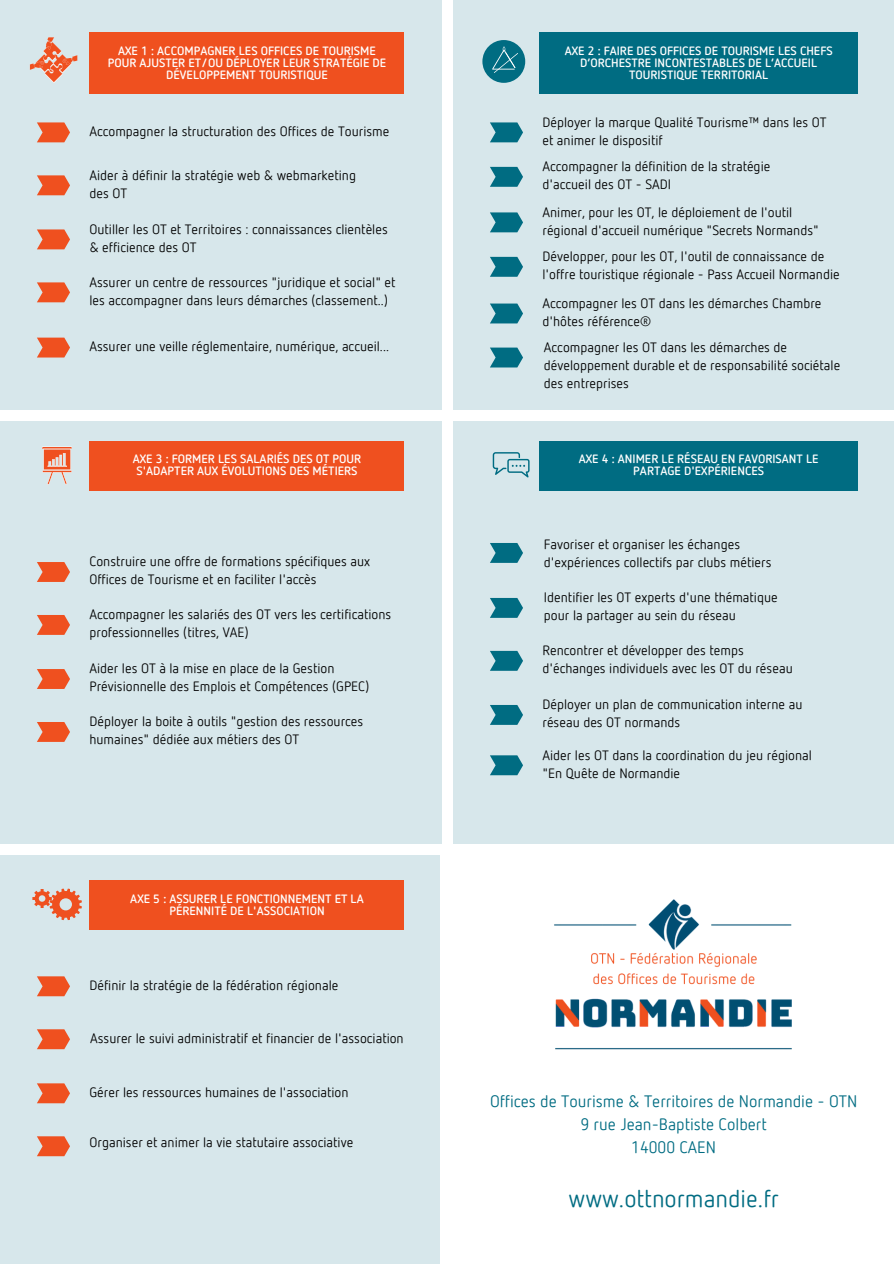
<style>
.page{position:relative;width:894px;height:1264px;background:#fff}
.page>*{position:absolute;margin:0;border:0;box-sizing:border-box;transform-origin:0 0}
.t1{font:24px "Netto Offc Pro";color:#006c82}
.t2{font:16.5px/22.5px "Netto Offc Pro";color:#006c82;text-align:center}
.t3{font:13.5px/18px "Netto Offc Pro";color:#000}
.t4{font:700 12px/12px "Netto Offc Pro";color:#fff;text-align:center}
</style>
<div class="page">
<div style="left:0;top:0;width:441px;height:410px;background:#d7e7eb"></div>
<div style="left:453px;top:0;width:440px;height:410px;background:#d7e7eb"></div>
<div style="left:0;top:421px;width:441px;height:422px;background:#d7e7eb"></div>
<div style="left:453px;top:421px;width:440px;height:422px;background:#d7e7eb"></div>
<div style="left:0;top:855px;width:893px;height:408px;background:#d7e7eb"></div>
<div style="left:539px;top:32px;width:319px;height:62px;background:#006c82"></div>
<div style="left:89px;top:32px;width:315px;height:62px;background:#ef501f"></div>
<div style="left:89px;top:440px;width:315px;height:50px;background:#ef501f"></div>
<div style="left:539px;top:440px;width:319px;height:50px;background:#006c82"></div>
<svg style="left:30px;top:37px;width:47px;height:46px"></svg>
<div style="left:482px;top:40px;width:43px;height:43px;background:#006c82;border-radius:50%"></div>
<svg style="left:492px;top:47px;width:26px;height:26px"></svg>
<svg style="left:42px;top:446px;width:30px;height:38px"></svg>
<svg style="left:492px;top:452px;width:37px;height:25px"></svg>
<div style="left:89px;top:880px;width:315px;height:50px;background:#ef501f"></div>
<svg style="left:32px;top:888px;width:50px;height:32px"></svg>
<svg style="left:37px;top:122px;width:33px;height:20px"></svg>
<svg style="left:37px;top:175px;width:33px;height:20px"></svg>
<svg style="left:37px;top:229px;width:33px;height:20px"></svg>
<svg style="left:37px;top:282px;width:33px;height:20px"></svg>
<svg style="left:37px;top:337px;width:33px;height:20px"></svg>
<svg style="left:490px;top:122px;width:33px;height:20px"></svg>
<svg style="left:490px;top:167px;width:33px;height:20px"></svg>
<svg style="left:490px;top:212px;width:33px;height:20px"></svg>
<svg style="left:490px;top:257px;width:33px;height:20px"></svg>
<svg style="left:490px;top:303px;width:33px;height:20px"></svg>
<svg style="left:37px;top:562px;width:33px;height:20px"></svg>
<svg style="left:37px;top:615px;width:33px;height:20px"></svg>
<svg style="left:37px;top:669px;width:33px;height:20px"></svg>
<svg style="left:37px;top:722px;width:33px;height:20px"></svg>
<svg style="left:490px;top:598px;width:33px;height:20px"></svg>
<svg style="left:490px;top:651px;width:33px;height:19px"></svg>
<svg style="left:490px;top:705px;width:33px;height:20px"></svg>
<svg style="left:37px;top:976px;width:33px;height:20px"></svg>
<svg style="left:37px;top:1029px;width:33px;height:20px"></svg>
<svg style="left:37px;top:1083px;width:33px;height:20px"></svg>
<svg style="left:37px;top:1136px;width:33px;height:20px"></svg>
<div style="left:440px;top:849px;width:453px;height:414px;background:#fff"></div>
<img style="left:544px;top:843px;width:258px;height:207px">
<svg style="left:490px;top:543px;width:33px;height:20px"></svg>
<svg style="left:490px;top:347px;width:33px;height:20px"></svg>
<svg style="left:490px;top:755px;width:33px;height:20px"></svg>
<p class="t4" style="left:108px;top:46px;width:280px">AXE 1 : ACCOMPAGNER LES OFFICES DE TOURISME<br>POUR AJUSTER ET/OU DÉPLOYER LEUR STRATÉGIE DE<br>DÉVELOPPEMENT TOURISTIQUE</p>
<p class="t3" style="left:89px;top:123px;width:301px">Accompagner la structuration des Offices de Tourisme</p>
<p class="t3" style="left:89px;top:167px;width:268px">Aider à définir la stratégie web &amp; webmarketing des OT</p>
<p class="t3" style="left:89px;top:221px;width:300px">Outiller les OT et Territoires : connaissances clientèles &amp; efficience des OT</p>
<p class="t3" style="left:89px;top:274px;width:307px">Assurer un centre de ressources "juridique et social" et les accompagner dans leurs démarches (classement..)</p>
<p class="t3" style="left:89px;top:338px;width:301px">Assurer une veille réglementaire, numérique, accueil...</p>
<p class="t4" style="left:564px;top:46px;width:269px">AXE 2 : FAIRE DES OFFICES DE TOURISME LES CHEFS<br>D’ORCHESTRE INCONTESTABLES DE L’ACCUEIL<br>TOURISTIQUE TERRITORIAL</p>
<p class="t3" style="left:542px;top:114px;width:286px">Déployer la marque Qualité Tourisme™ dans les OT et animer le dispositif</p>
<p class="t3" style="left:542px;top:158px;width:229px">Accompagner la définition de la stratégie d'accueil des OT - SADI</p>
<p class="t3" style="left:542px;top:204px;width:278px">Animer, pour les OT, le déploiement de l'outil régional d'accueil numérique "Secrets Normands"</p>
<p class="t3" style="left:542px;top:248px;width:299px">Développer, pour les OT, l'outil de connaissance de l'offre touristique régionale - Pass Accueil Normandie</p>
<p class="t3" style="left:542px;top:295px;width:280px">Accompagner les OT dans les démarches Chambre d'hôtes référence®</p>
<p class="t3" style="left:544px;top:339px;width:298px">Accompagner les OT dans les démarches de développement durable et de responsabilité sociétale des entreprises</p>
<p class="t4" style="left:133px;top:454px;width:230px">AXE 3 : FORMER LES SALARIÉS DES OT POUR<br>S'ADAPTER AUX ÉVOLUTIONS DES MÉTIERS</p>
<p class="t4" style="left:578px;top:454px;width:241px">AXE 4 : ANIMER LE RÉSEAU EN FAVORISANT LE<br>PARTAGE D'EXPÉRIENCES</p>
<p class="t3" style="left:89px;top:553px;width:282px">Construire une offre de formations spécifiques aux<br>Offices de Tourisme et en faciliter l'accès</p>
<p class="t3" style="left:89px;top:606px;width:303px">Accompagner les salariés des OT vers les certifications professionnelles (titres, VAE)</p>
<p class="t3" style="left:89px;top:660px;width:281px">Aider les OT à la mise en place de la Gestion<br>Prévisionnelle des Emplois et Compétences (GPEC)</p>
<p class="t3" style="left:89px;top:713px;width:275px">Déployer la boite à outils "gestion des ressources humaines" dédiée aux métiers des OT</p>
<p class="t4" style="left:130px;top:893px;width:235px">AXE 5 : ASSURER LE FONCTIONNEMENT ET LA<br>PÉRENNITÉ DE L'ASSOCIATION</p>
<p class="t3" style="left:89px;top:976px;width:250px">Définir la stratégie de la fédération régionale</p>
<p class="t3" style="left:90px;top:1029px;width:315px">Assurer le suivi administratif et financier de l'association</p>
<p class="t3" style="left:89px;top:1083px;width:260px">Gérer les ressources humaines de l'association</p>
<p class="t3" style="left:89px;top:1134px;width:265px">Organiser et animer la vie statutaire associative</p>
<p class="t3" style="left:544px;top:536px;width:229px">Favoriser et organiser les échanges d'expériences collectifs par clubs métiers</p>
<p class="t3" style="left:544px;top:589px;width:235px">Identifier les OT experts d'une thématique pour la partager au sein du réseau</p>
<p class="t3" style="left:542px;top:642px;width:252px">Rencontrer et développer des temps d'échanges individuels avec les OT du réseau</p>
<p class="t3" style="left:542px;top:696px;width:261px">Déployer un plan de communication interne au réseau des OT normands</p>
<p class="t3" style="left:542px;top:747px;width:271px">Aider les OT dans la coordination du jeu régional "En Quête de Normandie</p>
<p class="t2" style="left:490px;top:1091px;width:368px">Offices de Tourisme &amp; Territoires de Normandie - OTN<br>9 rue Jean-Baptiste Colbert<br>14000 CAEN</p>
<h1 class="t1" style="left:568px;top:1187px;width:212px">www.ottnormandie.fr</h1>
</div>
